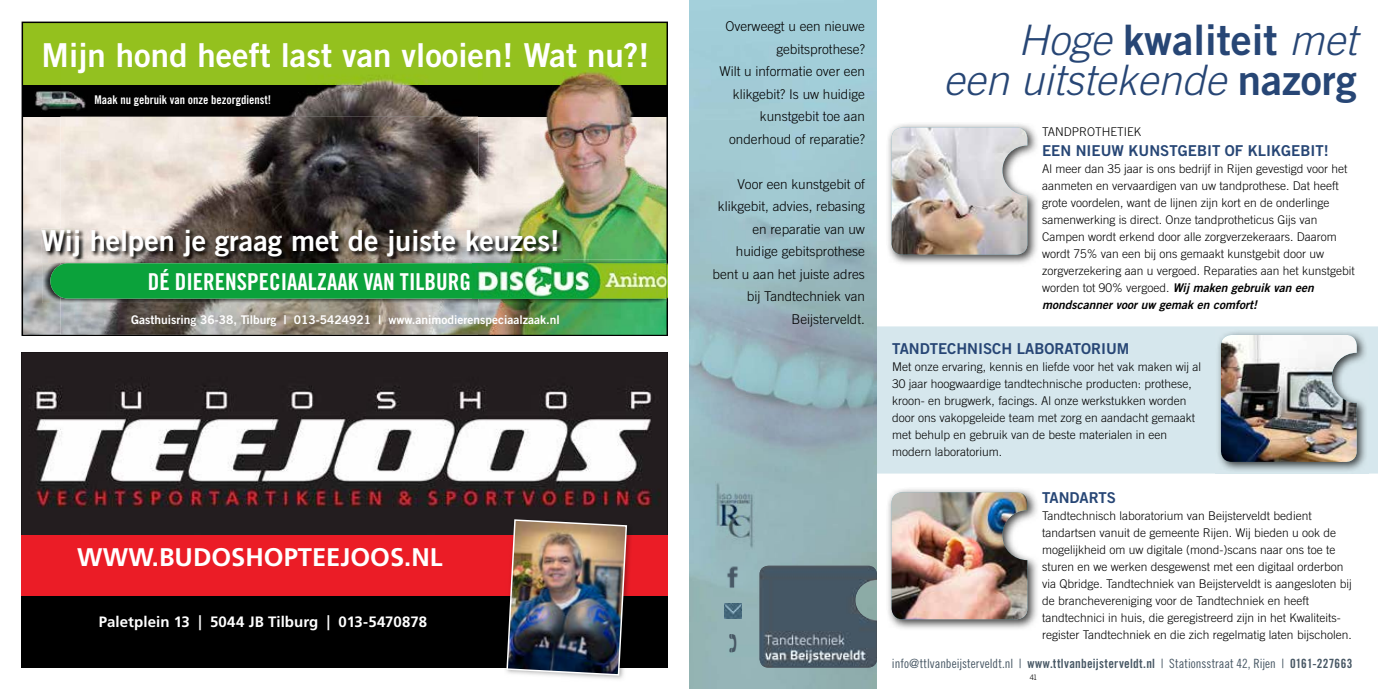
<style>
.page{position:relative;width:1378px;height:689px;background:#fff}
.page>*{position:absolute;margin:0;border:0;box-sizing:border-box;transform-origin:0 0}
.t1{font:italic 300 42px "Trade Gothic LT Std";color:#274675}
.t2{font:42px "Trade Gothic LT Std Bd 2";color:#274675}
.t3{font:33px "Trade Gothic LT Std Bd 2";color:#fff}
.t4{font:28.95px "Trade Gothic LT Std Bd 2";color:#fff}
.t5{font:700 25.5px "Frutiger CE";color:#fff}
.t6{font:23.25px "Trade Gothic LT Std Bd Cn 20";color:#fff}
.t7{font:15px "Trade Gothic LT Std Bd 2";color:#274675}
.t8{font:700 15px "Frutiger CE";letter-spacing:.005em;color:#fff}
.t9{font:300 13.5px/22.5px "Trade Gothic LT Std";color:#000;text-align:right}
.t10{font:12.75px "Trade Gothic LT Std Cn 18";color:#475764}
.t11{font:300 12px/17px "Trade Gothic LT Std";color:#000}
.t12{font:12px/17px "Trade Gothic LT Std Bd 2 Obl";color:#000}
.t13{font:12px "Trade Gothic LT Std Bd 2";color:#fff}
.t14{font:12px "Trade Gothic LT Std Bd Cn 20";color:#fff}
.t15{font:300 7.5px "Trade Gothic LT Std";color:#000}
.s1{font-family:"Trade Gothic LT Std";font-weight:300;font-style:italic}
.s2{font-family:"Trade Gothic LT Std Bd 2";font-weight:400;font-style:normal}
.s3{font-family:"Trade Gothic LT Std";font-weight:300}
.s4{color:#fff}
.s5{font-family:"Trade Gothic LT Std Bd Cn 20"}
</style>
<div class="page">
<img style="left:21px;top:352px;width:647px;height:183px">
<div style="left:21px;top:588px;width:647px;height:80px;background:#000"></div>
<div style="left:21px;top:535px;width:647px;height:61px;background:#eb1c26"></div>
<img style="left:563px;top:520px;width:70px;height:159px">
<img style="left:505px;top:520px;width:123px;height:156px">
<img style="left:22px;top:22px;width:646px;height:314px">
<img style="left:41px;top:229px;width:522px;height:33px">
<img style="left:42px;top:260px;width:626px;height:43px">
<div style="left:877px;top:326px;width:501px;height:147px;background:#d6e7ed"></div>
<img style="left:689px;top:0;width:188px;height:689px">
<img style="left:874px;top:326px;width:3px;height:147px">
<img style="left:888px;top:124px;width:149px;height:140px">
<img style="left:891px;top:128px;width:136px;height:127px">
<img style="left:1215px;top:330px;width:153px;height:143px">
<img style="left:1221px;top:335px;width:135px;height:127px">
<img style="left:888px;top:489px;width:149px;height:140px">
<img style="left:891px;top:492px;width:136px;height:127px">
<img style="left:715px;top:481px;width:39px;height:68px">
<img style="left:713px;top:562px;width:39px;height:34px">
<img style="left:759px;top:566px;width:118px;height:102px">
<img style="left:724px;top:603px;width:17px;height:15px">
<svg style="left:729px;top:634px;width:7px;height:18px"></svg>
<h2 class="t3" style="left:42px;top:34px;width:609px">Mijn hond heeft last van vlooien! Wat nu?!</h2>
<p class="t14" style="left:94px;top:93px;width:178px">Maak nu gebruik van onze bezorgdienst!</p>
<h3 class="t4" style="left:41px;top:223px;width:520px">Wij helpen je graag met de juiste keuzes!</h3>
<h3 class="t6" style="left:148px;top:267px;width:325px">DÉ DIERENSPECIAALZAAK VAN TILBURG</h3>
<p class="t13" style="left:131px;top:312px;width:430px">Gasthuisring 36-38, Tilburg | 013-5424921 | www.animodierenspeciaalzaak.nl</p>
<h3 class="t5" style="left:77px;top:542px;width:367px">WWW.BUDOSHOPTEEJOOS.NL</h3>
<p class="t8" style="left:99px;top:613px;width:330px">Paletplein 13 | 5044 JB Tilburg | 013-5470878</p>
<p class="t9" style="left:719px;top:15px;width:147px">Overweegt u een nieuwe gebitsprothese?<br>Wilt u informatie over een klikgebit? Is uw huidige kunstgebit toe aan onderhoud of reparatie?</p>
<p class="t9" style="left:712px;top:172px;width:154px">Voor een kunstgebit of klikgebit, advies, rebasing en reparatie van uw huidige gebitsprothese bent u aan het juiste adres bij Tandtechniek van<br>Beijsterveldt.</p>
<h1 class="t2" style="left:1018px;top:14px;width:340px"><span class="s1">Hoge</span> kwaliteit <span class="s1">met</span></h1>
<h1 class="t1" style="left:943px;top:55px;width:415px">een uitstekende <span class="s2">nazorg</span></h1>
<p class="t11" style="left:1042px;top:123px;width:101px">TANDPROTHETIEK</p>
<p class="t7" style="left:1042px;top:141px;width:288px">EEN NIEUW KUNSTGEBIT OF KLIKGEBIT!</p>
<p class="t11" style="left:1042px;top:160px;width:314px">Al meer dan 35 jaar is ons bedrijf in Rijen gevestigd voor het aanmeten en vervaardigen van uw tandprothese. Dat heeft grote voordelen, want de lijnen zijn kort en de onderlinge samenwerking is direct. Onze tandprotheticus Gijs van Campen wordt erkend door alle zorgverzekeraars. Daarom wordt 75% van een bij ons gemaakt kunstgebit door uw zorgverzekering aan u vergoed. Reparaties aan het kunstgebit</p>
<p class="t12" style="left:1042px;top:279px;width:273px"><span class="s3">worden tot 90% vergoed.</span> Wij maken gebruik van een mondscanner voor uw gemak en comfort!</p>
<p class="t7" style="left:892px;top:340px;width:239px">TANDTECHNISCH LABORATORIUM</p>
<p class="t11" style="left:892px;top:358px;width:310px">Met onze ervaring, kennis en liefde voor het vak maken wij al 30 jaar hoogwaardige tandtechnische producten: prothese, kroon- en brugwerk, facings. Al onze werkstukken worden door ons vakopgeleide team met zorg en aandacht gemaakt met behulp en gebruik van de beste materialen in een modern laboratorium.</p>
<p class="t7" style="left:1042px;top:488px;width:75px">TANDARTS</p>
<p class="t11" style="left:1042px;top:507px;width:311px">Tandtechnisch laboratorium van Beijsterveldt bedient tandartsen vanuit de gemeente Rijen. Wij bieden u ook de mogelijkheid om uw digitale (mond-)scans naar ons toe te sturen en we werken desgewenst met een digitaal orderbon via Qbridge. Tandtechniek van Beijsterveldt is aangesloten bij de branchevereniging voor de Tandtechniek en heeft tandtechnici in huis, die geregistreerd zijn in het Kwaliteits&shy;register Tandtechniek en die zich regelmatig laten bijscholen.</p>
<p class="t15" style="left:1029px;top:672px;width:9px">4 1<span class="s4">1</span></p>
<p class="t10" style="left:892px;top:655px;width:462px">info@ttlvanbeijsterveldt.nl | <span class="s5">www.ttlvanbeijsterveldt.nl</span> | Stationsstraat 42, Rijen | <span class="s5">0161-227663</span></p>
</div>
